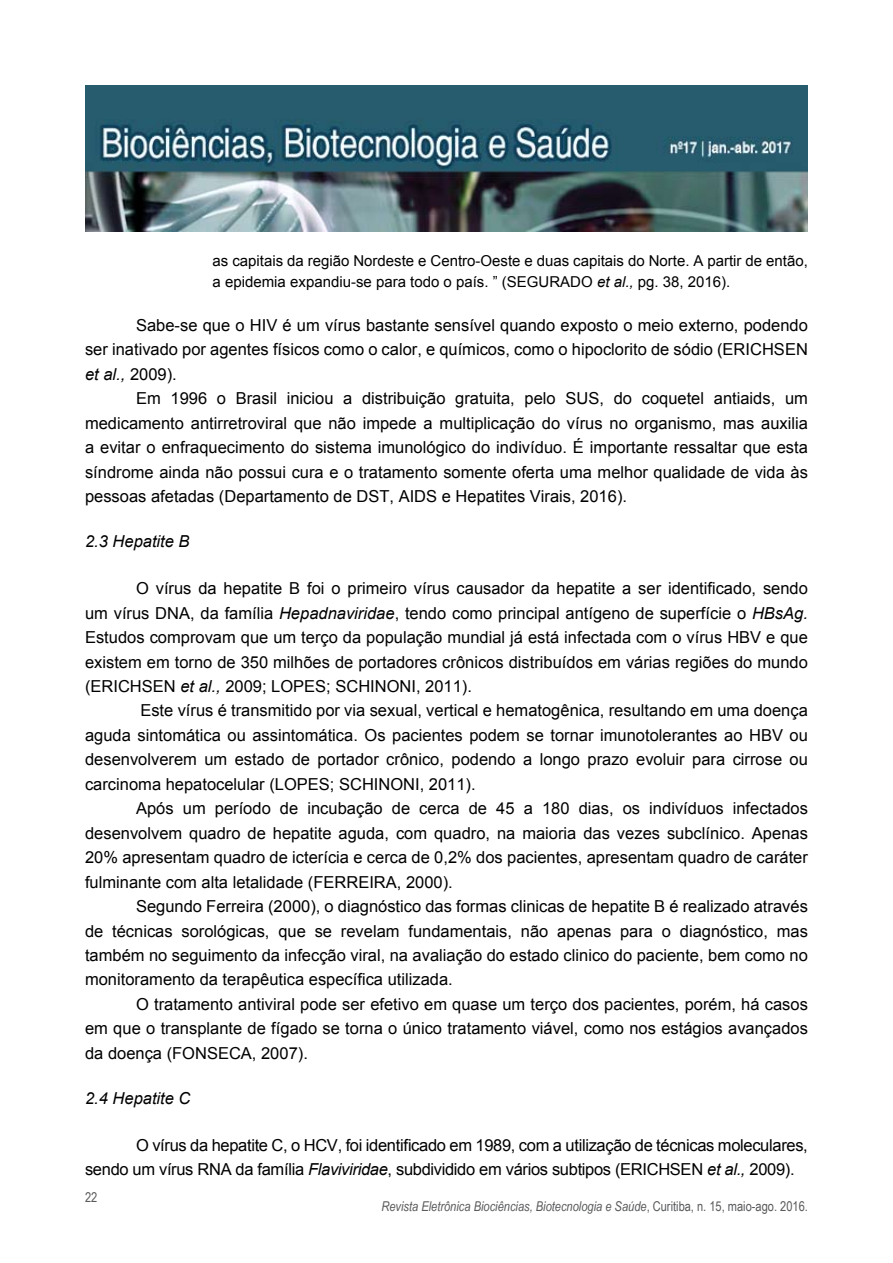
<style>
.page{position:relative;width:893px;height:1263px;background:#fff}
.page>*{position:absolute;margin:0;border:0;box-sizing:border-box;transform-origin:0 0}
.t1{font:16.5px/24.5px "Arial";color:#000;text-align:justify}
.t2{font:16.5px/24.5px "Arial";letter-spacing:-.02em;color:#000}
.t3{font:italic 16.5px "Arial";color:#000}
.t4{font:15px/21px "Arial";color:#000}
.t5{font:italic 13.5px "Arial Narrow";color:#58595b}
.t6{font:13.5px "Arial Narrow";color:#58595b}
.s1{font-style:italic}
.s2{font-style:normal}
</style>
<div class="page">
<img style="left:85px;top:85px;width:723px;height:146px">
<p class="t4" style="left:213px;top:250px;width:597px">as capitais da região Nordeste e Centro-Oeste e duas capitais do Norte. A partir de então, a epidemia expandiu-se para todo o país. ” (SEGURADO <span class="s1">et al.,</span> pg. 38, 2016).</p>
<p class="t1" style="left:85px;top:313px;width:724px;text-indent:51px">Sabe-se que o HIV é um vírus bastante sensível quando exposto o meio externo, podendo ser inativado por agentes físicos como o calor, e químicos, como o hipoclorito de sódio (ERICHSEN <span class="s1">et al.,</span> 2009).</p>
<p class="t1" style="left:85px;top:387px;width:724px;text-indent:51px">Em 1996 o Brasil iniciou a distribuição gratuita, pelo SUS, do coquetel antiaids, um medicamento antirretroviral que não impede a multiplicação do vírus no organismo, mas auxilia a evitar o enfraquecimento do sistema imunológico do indivíduo. É importante ressaltar que esta síndrome ainda não possui cura e o tratamento somente oferta uma melhor qualidade de vida às pessoas afetadas (Departamento de DST, AIDS e Hepatites Virais, 2016).</p>
<p class="t3" style="left:85px;top:531px;width:106px">2.3 Hepatite B</p>
<p class="t1" style="left:85px;top:576px;width:724px;text-indent:51px">O vírus da hepatite B foi o primeiro vírus causador da hepatite a ser identificado, sendo um vírus DNA, da família <span class="s1">Hepadnaviridae</span>, tendo como principal antígeno de superfície o <span class="s1">HBsAg.<br></span>Estudos comprovam que um terço da população mundial já está infectada com o vírus HBV e que existem em torno de 350 milhões de portadores crônicos distribuídos em várias regiões do mundo (ERICHSEN <span class="s1">et al.,</span> 2009; LOPES; SCHINONI, 2011).</p>
<p class="t1" style="left:85px;top:699px;width:724px;text-indent:55px">Este vírus é transmitido por via sexual, vertical e hematogênica, resultando em uma doença aguda sintomática ou assintomática. Os pacientes podem se tornar imunotolerantes ao HBV ou desenvolverem um estado de portador crônico, podendo a longo prazo evoluir para cirrose ou carcinoma hepatocelular (LOPES; SCHINONI, 2011).</p>
<p class="t1" style="left:85px;top:796px;width:724px;text-indent:51px">Após um período de incubação de cerca de 45 a 180 dias, os indivíduos infectados desenvolvem quadro de hepatite aguda, com quadro, na maioria das vezes subclínico. Apenas 20% apresentam quadro de icterícia e cerca de 0,2% dos pacientes, apresentam quadro de caráter fulminante com alta letalidade (FERREIRA, 2000).</p>
<p class="t1" style="left:85px;top:894px;width:724px;text-indent:51px">Segundo Ferreira (2000), o diagnóstico das formas clinicas de hepatite B é realizado através de técnicas sorológicas, que se revelam fundamentais, não apenas para o diagnóstico, mas também no seguimento da infecção viral, na avaliação do estado clinico do paciente, bem como no monitoramento da terapêutica específica utilizada.</p>
<p class="t1" style="left:85px;top:992px;width:724px;text-indent:51px">O tratamento antiviral pode ser efetivo em quase um terço dos pacientes, porém, há casos em que o transplante de fígado se torna o único tratamento viável, como nos estágios avançados da doença (FONSECA, 2007).</p>
<p class="t3" style="left:85px;top:1087px;width:107px">2.4 Hepatite C</p>
<p class="t2" style="left:85px;top:1133px;width:724px;text-indent:51px">O vírus da hepatite C, o HCV, foi identificado em 1989, com a utilização de técnicas moleculares, sendo um vírus RNA da família <span class="s1">Flaviviridae</span>, subdividido em vários subtipos (ERICHSEN <span class="s1">et al.,</span> 2009).</p>
<p class="t6" style="left:85px;top:1187px;width:14px">22</p>
<p class="t5" style="left:381px;top:1197px;width:428px">Revista Eletrônica Biociências, Biotecnologia e Saúde<span class="s2">, Curitiba, n. 15, maio-ago. 2016.</span></p>
</div>
